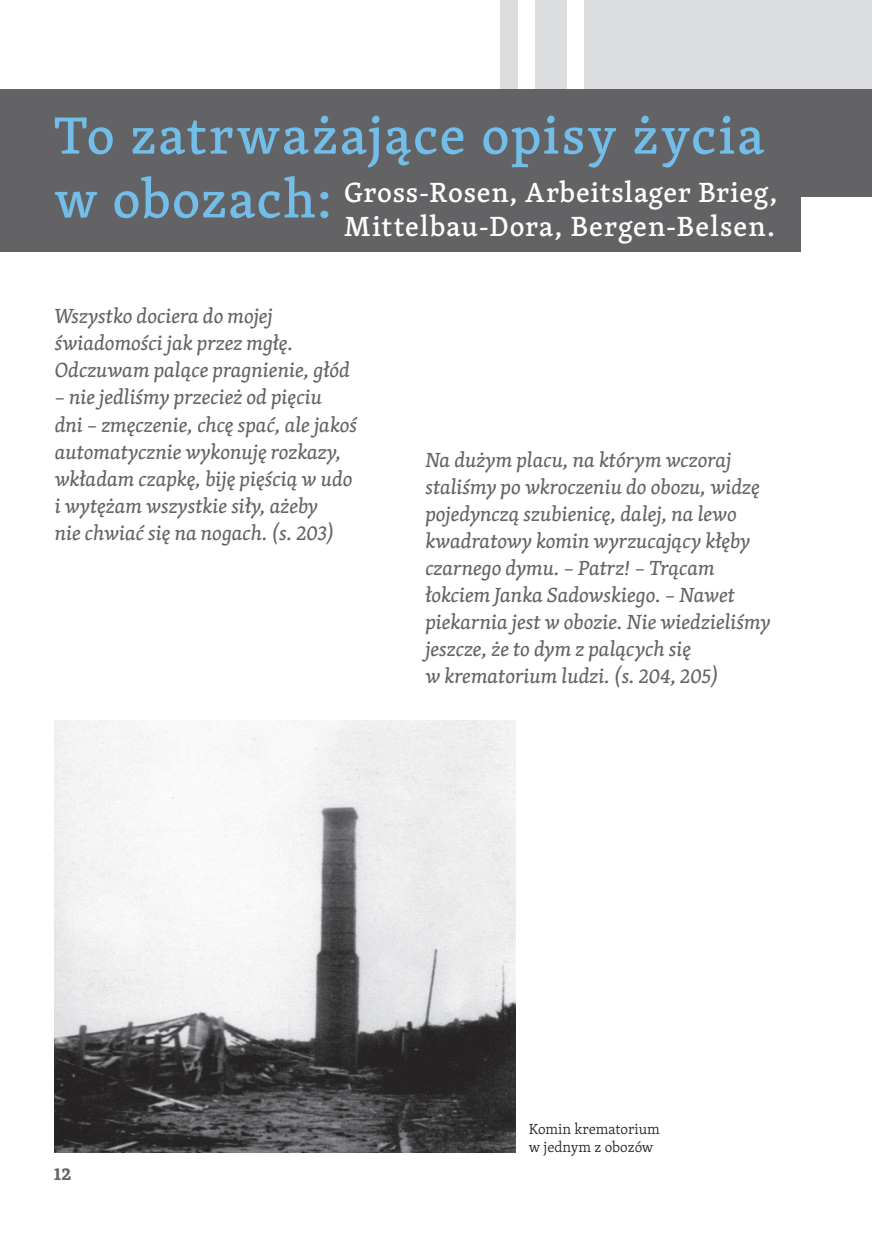
<style>
.page{position:relative;width:872px;height:1234px;background:#fff}
.page>*{position:absolute;margin:0;border:0;box-sizing:border-box;transform-origin:0 0}
.t1{font:500 54px "Skolar Latin";letter-spacing:.03em;color:#73bde9}
.t2{font:500 28.5px/34.2px "Skolar Latin";letter-spacing:.03em;color:#fff;text-align:right}
.t3{font:italic 21px/27px "Skolar Latin";color:#636366}
.t4{font:700 18px "Skolar Latin";color:#636366}
.t5{font:300 15px/18px "Skolar Latin";color:#231f20}
.s1{font-size:54px;color:#73bde9}
</style>
<div class="page">
<div style="left:584px;top:0;width:287px;height:89px;background:#dcdddf"></div>
<div style="left:535px;top:0;width:31px;height:89px;background:#dcdddf"></div>
<div style="left:500px;top:0;width:17px;height:89px;background:#dcdddf"></div>
<div style="left:0;top:89px;width:872px;height:108px;background:#636366"></div>
<img style="left:55px;top:720px;width:461px;height:432px">
<div style="left:0;top:175px;width:800px;height:77px;background:#636366"></div>
<h1 class="t1" style="left:54px;top:94px;width:712px">To zatrważające opisy życia</h1>
<h2 class="t2" style="left:54px;top:174px;width:725px"><span class="s1">w obozach:</span> Gross-Rosen, Arbeitslager Brieg,<br>Mittelbau-Dora, Bergen-Belsen.</h2>
<p class="t3" style="left:55px;top:302px;width:297px">Wszystko dociera do mojej świadomości jak przez mgłę.<br>Odczuwam palące pragnienie, głód</p>
<p class="t3" style="left:55px;top:383px;width:304px">– nie jedliśmy przecież od pięciu<br>dni – zmęczenie, chcę spać, ale jakoś automatycznie wykonuję rozkazy, wkładam czapkę, biję pięścią w udo i wytężam wszystkie siły, ażeby<br>nie chwiać się na nogach. (s. 203)</p>
<p class="t3" style="left:425px;top:445px;width:347px">Na dużym placu, na którym wczoraj staliśmy po wkroczeniu do obozu, widzę pojedynczą szubienicę, dalej, na lewo kwadratowy komin wyrzucający kłęby czarnego dymu. – Patrz! – Trącam łokciem Janka Sadowskiego. – Nawet piekarnia jest w obozie. Nie wiedzieliśmy jeszcze, że to dym z palących się<br>w krematorium ludzi. (s. 204, 205)</p>
<p class="t4" style="left:54px;top:1159px;width:19px">12</p>
<p class="t5" style="left:528px;top:1119px;width:133px">Komin krematorium w jednym z obozów</p>
</div>
